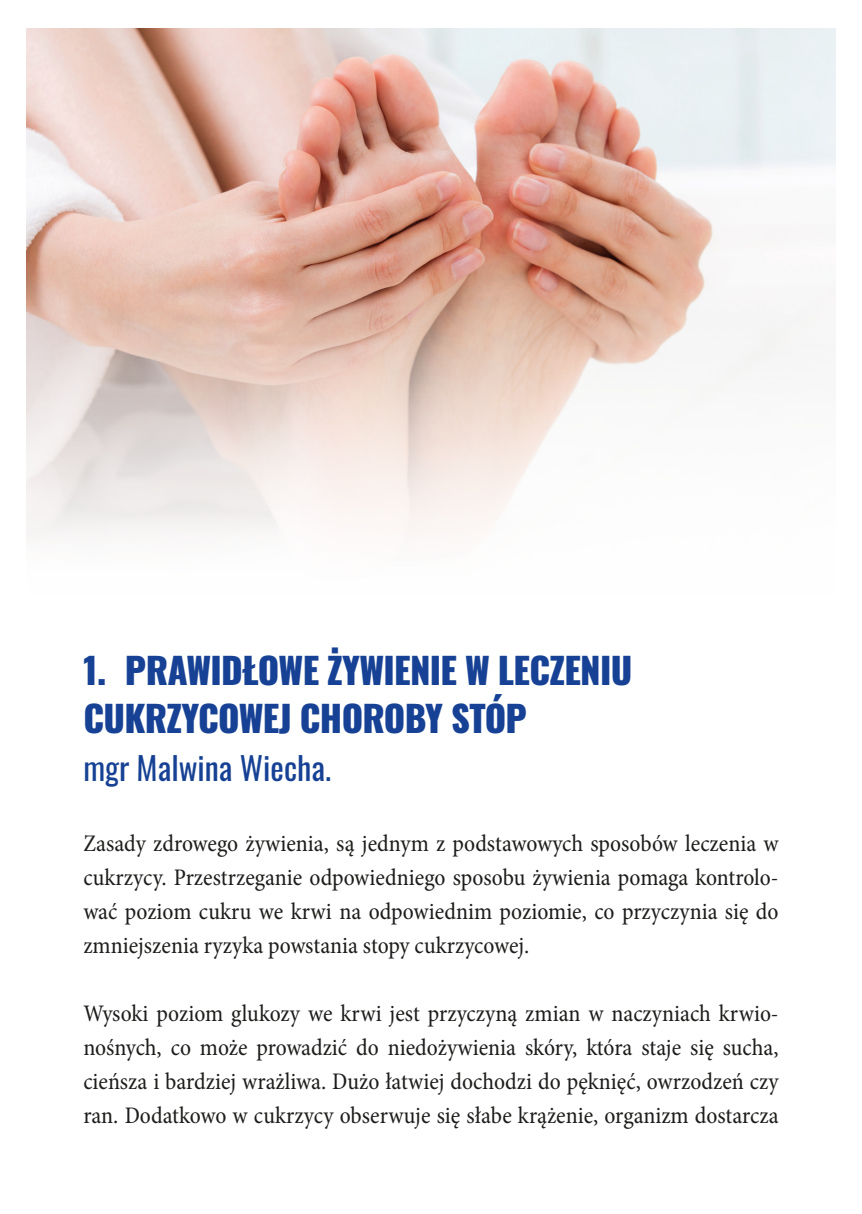
<style>
.page{position:relative;width:862px;height:1214px;background:#fff}
.page>*{position:absolute;margin:0;border:0;box-sizing:border-box;transform-origin:0 0}
.t1{font:800 36px/48px "Oswald";letter-spacing:-.02em;color:#164194}
.t2{font:32px "Oswald";color:#164194}
.t3{font:condensed 24px/34px "Minion Pro";color:#1d1d1b;text-align:justify}
</style>
<div class="page">
<img style="left:26px;top:28px;width:809px;height:509px">
<p class="t1" style="left:83px;top:648px;width:550px">1. PRAWIDŁOWE ŻYWIENIE W LECZENIU<br>CUKRZYCOWEJ CHOROBY STÓP</p>
<p class="t2" style="left:83px;top:739px;width:249px">mgr Malwina Wiecha.</p>
<p class="t3" style="left:83px;top:826px;width:697px">Zasady zdrowego żywienia, są jednym z podstawowych sposobów leczenia w cukrzycy. Przestrzeganie odpowiedniego sposobu żywienia pomaga kontrolo&shy;wać poziom cukru we krwi na odpowiednim poziomie, co przyczynia się do zmniejszenia ryzyka powstania stopy cukrzycowej.</p>
<p class="t3" style="left:83px;top:996px;width:697px">Wysoki poziom glukozy we krwi jest przyczyną zmian w naczyniach krwio&shy;nośnych, co może prowadzić do niedożywienia skóry, która staje się sucha, cieńsza i bardziej wrażliwa. Dużo łatwiej dochodzi do pęknięć, owrzodzeń czy ran. Dodatkowo w cukrzycy obserwuje się słabe krążenie, organizm dostarcza</p>
</div>
